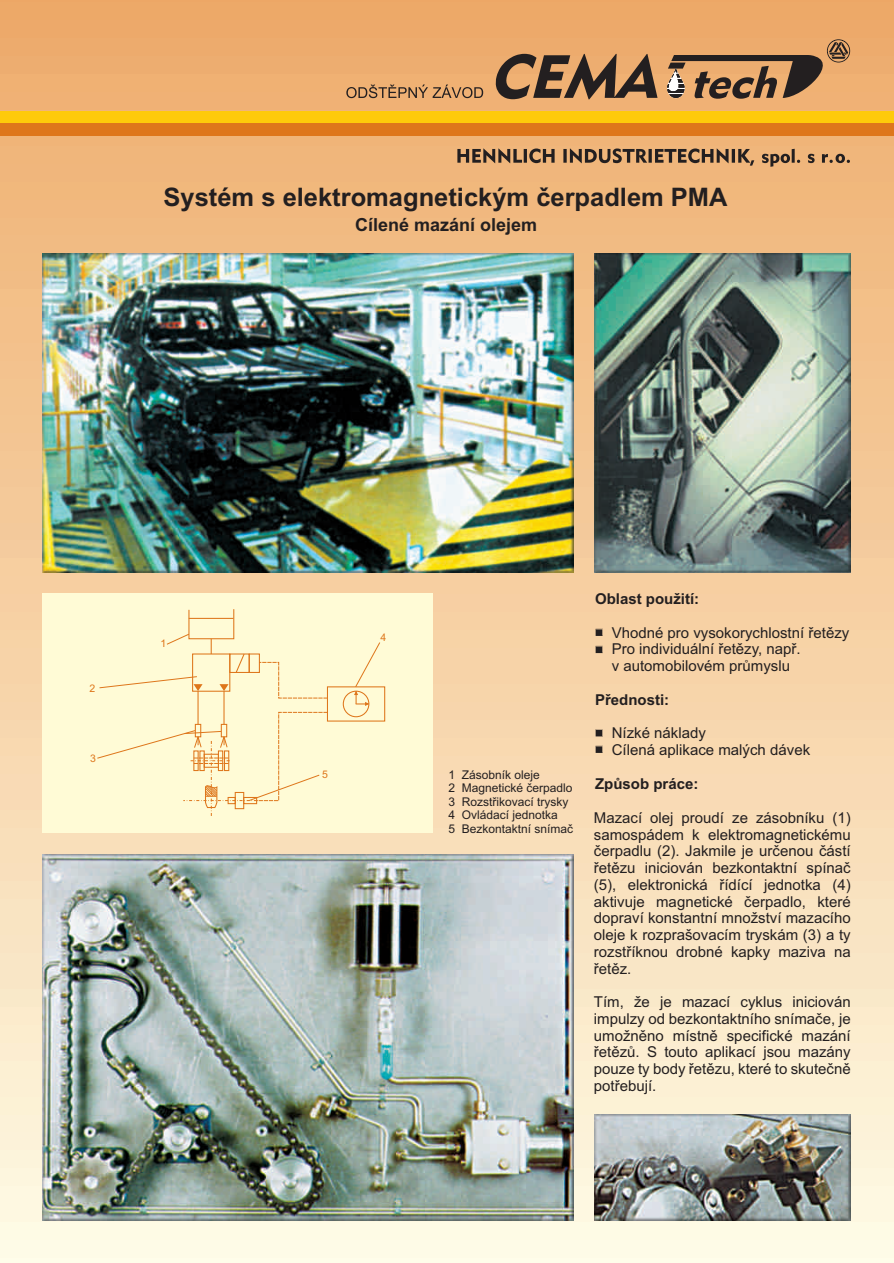
<style>
.page{position:relative;width:894px;height:1263px;background:#fff}
.page>*{position:absolute;margin:0;border:0;box-sizing:border-box;transform-origin:0 0}
.t1{font:700 25.5px "Arial CE";color:#231f20}
.t2{font:700 18px "Arial CE";color:#231f20}
.t3{font:15px/16.8px "Arial CE";color:#231f20;text-align:justify}
.t4{font:700 15px "Arial CE";color:#231f20}
.t5{font:12px/13.4px "Arial CE";color:#231f20}
.t6{font:10.5px "Arial CE";color:#de761b}
</style>
<div class="page">
<img style="left:0;top:0;width:894px;height:1263px">
<div style="left:42px;top:593px;width:390px;height:240px;background:#fffbd6"></div>
<div style="left:327px;top:686px;width:58px;height:36px;border:1px solid #de761b"></div>
<div style="left:343px;top:691px;width:26px;height:26px;border:1px solid #de761b;border-radius:50%"></div>
<svg style="left:260px;top:662px;width:69px;height:37px"></svg>
<div style="left:192px;top:653px;width:38px;height:39px;border:1px solid #de761b"></div>
<div style="left:249px;top:653px;width:11px;height:20px;border:1px solid #de761b"></div>
<hr style="left:198px;top:691px;width:1px;height:33px;background:#de761b">
<svg style="left:99px;top:609px;width:147px;height:82px"></svg>
<hr style="left:223px;top:691px;width:2px;height:33px;background:#de761b">
<svg style="left:354px;top:642px;width:27px;height:64px"></svg>
<svg style="left:97px;top:712px;width:232px;height:104px"></svg>
<img style="left:595px;top:1114px;width:255px;height:106px">
<img style="left:42px;top:253px;width:532px;height:319px">
<img style="left:595px;top:253px;width:255px;height:319px">
<img style="left:42px;top:855px;width:531px;height:365px">
<div style="left:0;top:111px;width:894px;height:12px;background:#feca0a"></div>
<div style="left:0;top:123px;width:894px;height:13px;background:#de761b"></div>
<svg style="left:596px;top:629px;width:7px;height:7px"></svg>
<svg style="left:596px;top:646px;width:7px;height:7px"></svg>
<svg style="left:596px;top:729px;width:7px;height:7px"></svg>
<svg style="left:596px;top:746px;width:7px;height:7px"></svg>
<svg style="left:346px;top:85px;width:137px;height:13px;background:#b8895d"></svg>
<svg style="left:496px;top:54px;width:162px;height:45px;background:#8c694a"></svg>
<svg style="left:667px;top:39px;width:183px;height:60px;background:#af8259"></svg>
<svg style="left:457px;top:149px;width:393px;height:18px;background:#aa835c"></svg>
<h1 class="t1" style="left:164px;top:188px;width:565px">Systém s elektromagnetickým èerpadlem PMA</h1>
<p class="t2" style="left:355px;top:218px;width:184px">Cílené mazání olejem</p>
<p class="t6" style="left:90px;top:685px;width:7px">2</p>
<p class="t6" style="left:90px;top:754px;width:7px">3</p>
<p class="t6" style="left:161px;top:640px;width:7px">1</p>
<p class="t6" style="left:322px;top:770px;width:7px">5</p>
<p class="t6" style="left:380px;top:634px;width:7px">4</p>
<p class="t5" style="left:449px;top:769px;width:126px">1 Zásobník oleje<br>2 Magnetické èerpadlo<br>3 Rozstøikovací trysky<br>4 Ovládací jednotka<br>5 Bezkontaktní snímaè</p>
<p class="t4" style="left:595px;top:593px;width:106px">Oblast použití:</p>
<p class="t3" style="left:612px;top:625px;width:239px;text-align:left">Vhodné pro vysokorychlostní øetìzy<br>Pro individuální øetìzy, napø.<br>v automobilovém prùmyslu</p>
<p class="t4" style="left:595px;top:694px;width:76px">Pøednosti:</p>
<p class="t3" style="left:612px;top:726px;width:200px">Nízké náklady<br>Cílená aplikace malých dávek</p>
<p class="t4" style="left:595px;top:778px;width:105px">Zpùsob práce:</p>
<p class="t3" style="left:594px;top:811px;width:258px">Mazací olej proudí ze zásobníku (1) samospádem k elektromagnetickému èerpadlu (2). Jakmile je urèenou èástí øetìzu iniciován bezkontaktní spínaè (5), elektronická øídící jednotka (4) aktivuje magnetické èerpadlo, které dopraví konstantní množství mazacího oleje k rozprašovacím tryskám (3) a ty rozstøíknou drobné kapky maziva na øetìz.</p>
<p class="t3" style="left:594px;top:995px;width:258px">Tím, že je mazací cyklus iniciován impulzy od bezkontaktního snímaèe, je umožnìno místnì specifické mazání øetìzù. S touto aplikací jsou mazány pouze ty body øetìzu, které to skuteènì potøebují.</p>
</div>
